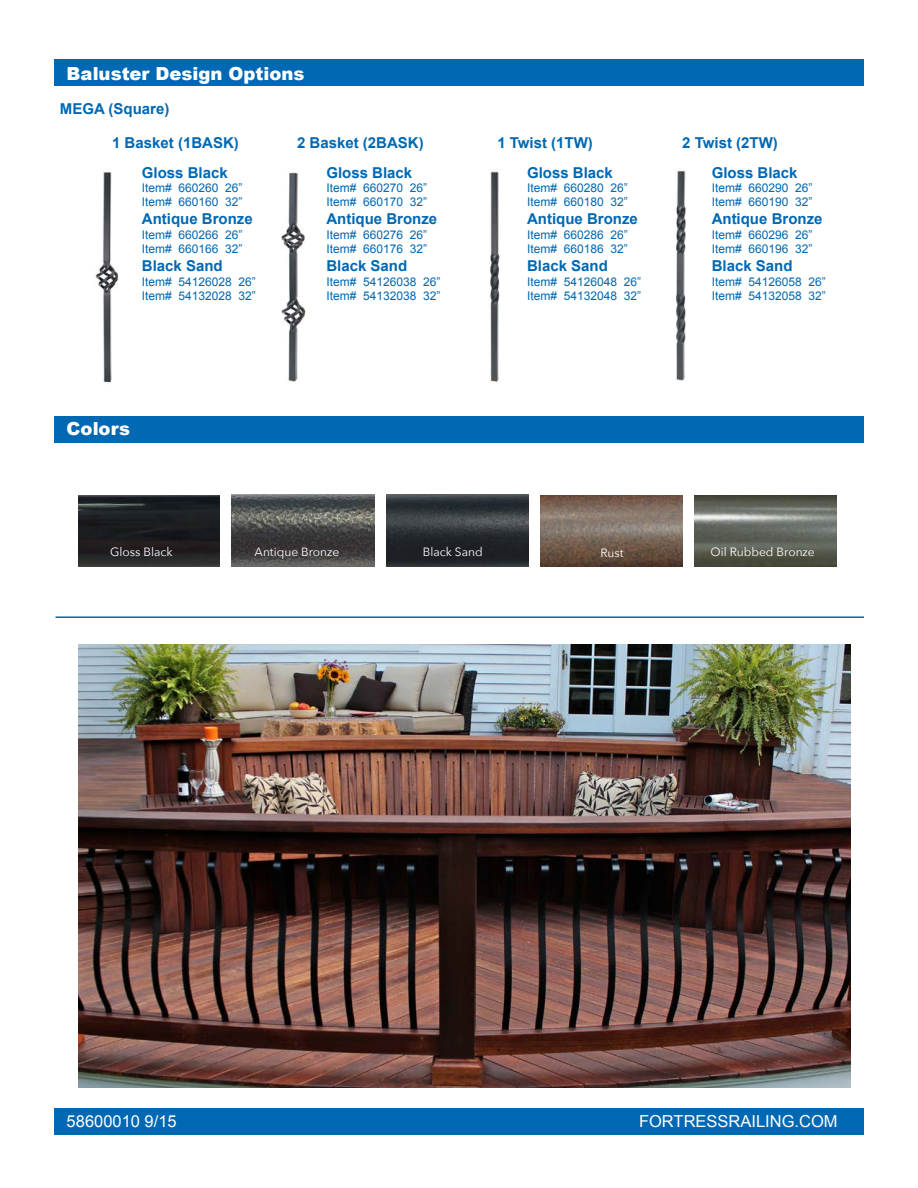
<style>
.page{position:relative;width:918px;height:1188px;background:#fff}
.page>*{position:absolute;margin:0;border:0;box-sizing:border-box;transform-origin:0 0}
.t1{font:900 18px "Arial";color:#fff}
.t2{font:16.5px "Arial";color:#fff}
.t3{font:700 15px "Arial";color:#0168b3}
.t4{font:12px "Arial";color:#0168b3}
.t5{font:12px "Avenir Next";color:#fff}
</style>
<div class="page">
<img style="left:232px;top:494px;width:142px;height:72px">
<img style="left:78px;top:495px;width:142px;height:72px">
<img style="left:78px;top:644px;width:772px;height:443px">
<img style="left:695px;top:495px;width:142px;height:71px">
<div style="left:54px;top:59px;width:810px;height:27px;background:#0168b3"></div>
<div style="left:54px;top:416px;width:810px;height:27px;background:#0168b3"></div>
<div style="left:54px;top:1108px;width:810px;height:27px;background:#0168b3"></div>
<hr style="left:56px;top:616px;width:808px;height:2px;background:#0168b3">
<img style="left:95px;top:172px;width:24px;height:211px">
<img style="left:490px;top:171px;width:10px;height:212px">
<img style="left:281px;top:172px;width:25px;height:210px">
<img style="left:675px;top:170px;width:11px;height:211px">
<img style="left:540px;top:495px;width:143px;height:72px">
<img style="left:386px;top:494px;width:142px;height:72px">
<p class="t1" style="left:67px;top:60px;width:239px">Baluster Design Options</p>
<p class="t3" style="left:60px;top:99px;width:111px">MEGA (Square)</p>
<p class="t3" style="left:112px;top:132px;width:128px">1 Basket (1BASK)</p>
<p class="t3" style="left:297px;top:132px;width:128px">2 Basket (2BASK)</p>
<p class="t3" style="left:497px;top:132px;width:97px">1 Twist (1TW)</p>
<p class="t3" style="left:682px;top:132px;width:97px">2 Twist (2TW)</p>
<p class="t3" style="left:527px;top:162px;width:87px">Gloss Black</p>
<p class="t4" style="left:527px;top:180px;width:102px">Item# 660280 26”</p>
<p class="t4" style="left:527px;top:194px;width:102px">Item# 660180 32”</p>
<p class="t3" style="left:527px;top:209px;width:112px">Antique Bronze</p>
<p class="t4" style="left:527px;top:227px;width:102px">Item# 660286 26”</p>
<p class="t4" style="left:527px;top:241px;width:102px">Item# 660186 32”</p>
<p class="t3" style="left:527px;top:256px;width:82px">Black Sand</p>
<p class="t4" style="left:527px;top:274px;width:116px">Item# 54126048 26”</p>
<p class="t4" style="left:527px;top:288px;width:116px">Item# 54132048 32”</p>
<p class="t3" style="left:142px;top:162px;width:87px">Gloss Black</p>
<p class="t4" style="left:142px;top:180px;width:102px">Item# 660260 26”</p>
<p class="t4" style="left:142px;top:194px;width:102px">Item# 660160 32”</p>
<p class="t3" style="left:142px;top:209px;width:112px">Antique Bronze</p>
<p class="t4" style="left:142px;top:227px;width:102px">Item# 660266 26”</p>
<p class="t4" style="left:142px;top:241px;width:102px">Item# 660166 32”</p>
<p class="t3" style="left:142px;top:256px;width:82px">Black Sand</p>
<p class="t4" style="left:142px;top:274px;width:116px">Item# 54126028 26”</p>
<p class="t4" style="left:142px;top:288px;width:116px">Item# 54132028 32”</p>
<p class="t3" style="left:326px;top:162px;width:87px">Gloss Black</p>
<p class="t4" style="left:326px;top:180px;width:102px">Item# 660270 26”</p>
<p class="t4" style="left:326px;top:194px;width:102px">Item# 660170 32”</p>
<p class="t3" style="left:326px;top:209px;width:112px">Antique Bronze</p>
<p class="t4" style="left:326px;top:227px;width:102px">Item# 660276 26”</p>
<p class="t4" style="left:326px;top:241px;width:102px">Item# 660176 32”</p>
<p class="t3" style="left:326px;top:256px;width:82px">Black Sand</p>
<p class="t4" style="left:326px;top:274px;width:116px">Item# 54126038 26”</p>
<p class="t4" style="left:326px;top:288px;width:116px">Item# 54132038 32”</p>
<p class="t3" style="left:712px;top:162px;width:87px">Gloss Black</p>
<p class="t4" style="left:712px;top:180px;width:102px">Item# 660290 26”</p>
<p class="t4" style="left:712px;top:194px;width:102px">Item# 660190 32”</p>
<p class="t3" style="left:712px;top:209px;width:112px">Antique Bronze</p>
<p class="t4" style="left:712px;top:227px;width:102px">Item# 660296 26”</p>
<p class="t4" style="left:712px;top:241px;width:102px">Item# 660196 32”</p>
<p class="t3" style="left:712px;top:256px;width:82px">Black Sand</p>
<p class="t4" style="left:712px;top:274px;width:116px">Item# 54126058 26”</p>
<p class="t4" style="left:712px;top:288px;width:116px">Item# 54132058 32”</p>
<p class="t1" style="left:67px;top:416px;width:65px">Colors</p>
<p class="t5" style="left:110px;top:542px;width:64px">Gloss Black</p>
<p class="t5" style="left:255px;top:542px;width:86px">Antique Bronze</p>
<p class="t5" style="left:423px;top:542px;width:61px">Black Sand</p>
<p class="t5" style="left:600px;top:543px;width:25px">Rust</p>
<p class="t5" style="left:711px;top:542px;width:106px">Oil Rubbed Bronze</p>
<p class="t2" style="left:67px;top:1110px;width:112px">58600010 9/15</p>
<p class="t2" style="left:639px;top:1110px;width:200px">FORTRESSRAILING.COM</p>
</div>
